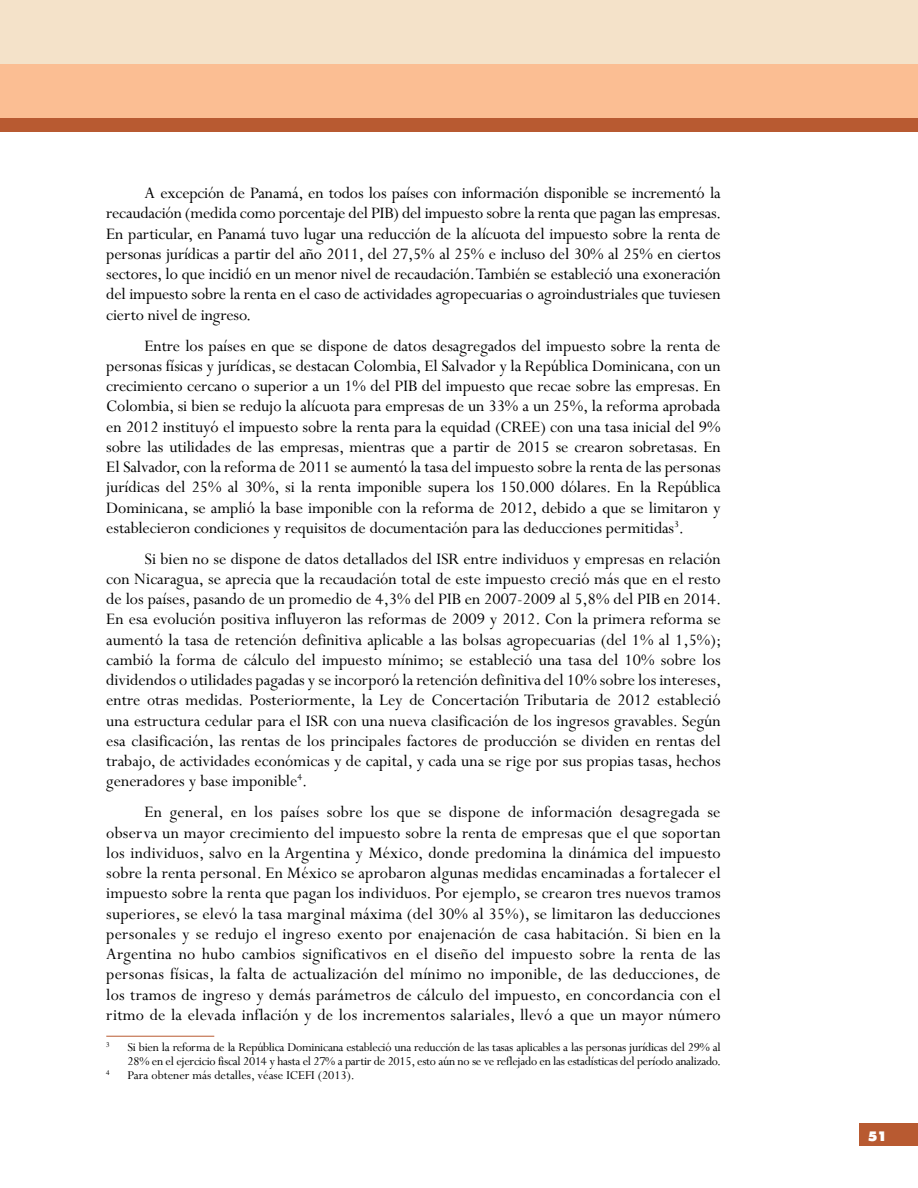
<style>
.page{position:relative;width:918px;height:1188px;background:#fff}
.page>*{position:absolute;margin:0;border:0;box-sizing:border-box;transform-origin:0 0}
.t1{font:18px/20.2px "Perpetua";letter-spacing:-.005em;color:#000;text-align:justify}
.t2{font:13.5px/14.2px "Perpetua";letter-spacing:-.02em;color:#000}
.t3{font:13.5px "Perpetua";color:#000}
.t4{font:900 13.5px "Futura BT";color:#fff}
.t5{font:7.05px "Times";color:#000}
</style>
<div class="page">
<div style="left:859px;top:1123px;width:59px;height:23px;background:#b85a31"></div>
<div style="left:0;top:64px;width:918px;height:54px;background:#fbbe93"></div>
<div style="left:0;top:0;width:918px;height:64px;background:#f4e2c9"></div>
<div style="left:0;top:118px;width:918px;height:13px;background:#b85a31"></div>
<hr style="left:106px;top:1036px;width:108px;height:1px;background:#b85a31">
<p class="t1" style="left:106px;top:183px;width:617px;text-indent:38px">A excepción de Panamá, en todos los países con información disponible se incrementó la recaudación (medida como porcentaje del PIB) del impuesto sobre la renta que pagan las empresas.<br>En particular, en Panamá tuvo lugar una reducción de la alícuota del impuesto sobre la renta de personas jurídicas a partir del año 2011, del 27,5% al 25% e incluso del 30% al 25% en ciertos sectores, lo que incidió en un menor nivel de recaudación. También se estableció una exoneración del impuesto sobre la renta en el caso de actividades agropecuarias o agroindustriales que tuviesen cierto nivel de ingreso.</p>
<p class="t1" style="left:106px;top:335px;width:616px;text-indent:38px">Entre los países en que se dispone de datos desagregados del impuesto sobre la renta de personas físicas y jurídicas, se destacan Colombia, El Salvador y la República Dominicana, con un crecimiento cercano o superior a un 1% del PIB del impuesto que recae sobre las empresas. En Colombia, si bien se redujo la alícuota para empresas de un 33% a un 25%, la reforma aprobada en 2012 instituyó el impuesto sobre la renta para la equidad (CREE) con una tasa inicial del 9% sobre las utilidades de las empresas, mientras que a partir de 2015 se crearon sobretasas. En El Salvador, con la reforma de 2011 se aumentó la tasa del impuesto sobre la renta de las personas jurídicas del 25% al 30%, si la renta imponible supera los 150.000 dólares. En la República Dominicana, se amplió la base imponible con la reforma de 2012, debido a que se limitaron y establecieron condiciones y requisitos de documentación para las deducciones permitidas<sup>3</sup>.</p>
<p class="t1" style="left:106px;top:548px;width:617px;text-indent:38px">Si bien no se dispone de datos detallados del ISR entre individuos y empresas en relación con Nicaragua, se aprecia que la recaudación total de este impuesto creció más que en el resto de los países, pasando de un promedio de 4,3% del PIB en 2007-2009 al 5,8% del PIB en 2014.<br>En esa evolución positiva influyeron las reformas de 2009 y 2012. Con la primera reforma se aumentó la tasa de retención definitiva aplicable a las bolsas agropecuarias (del 1% al 1,5%); cambió la forma de cálculo del impuesto mínimo; se estableció una tasa del 10% sobre los dividendos o utilidades pagadas y se incorporó la retención definitiva del 10% sobre los intereses, entre otras medidas. Posteriormente, la Ley de Concertación Tributaria de 2012 estableció una estructura cedular para el ISR con una nueva clasificación de los ingresos gravables. Según esa clasificación, las rentas de los principales factores de producción se dividen en rentas del trabajo, de actividades económicas y de capital, y cada una se rige por sus propias tasas, hechos generadores y base imponible<sup>4</sup>.</p>
<p class="t1" style="left:106px;top:802px;width:616px;text-indent:38px">En general, en los países sobre los que se dispone de información desagregada se observa un mayor crecimiento del impuesto sobre la renta de empresas que el que soportan los individuos, salvo en la Argentina y México, donde predomina la dinámica del impuesto sobre la renta personal. En México se aprobaron algunas medidas encaminadas a fortalecer el impuesto sobre la renta que pagan los individuos. Por ejemplo, se crearon tres nuevos tramos superiores, se elevó la tasa marginal máxima (del 30% al 35%), se limitaron las deducciones personales y se redujo el ingreso exento por enajenación de casa habitación. Si bien en la Argentina no hubo cambios significativos en el diseño del impuesto sobre la renta de las personas físicas, la falta de actualización del mínimo no imponible, de las deducciones, de los tramos de ingreso y demás parámetros de cálculo del impuesto, en concordancia con el ritmo de la elevada inflación y de los incrementos salariales, llevó a que un mayor número</p>
<p class="t5" style="left:106px;top:1040px;width:5px">3</p>
<p class="t2" style="left:128px;top:1039px;width:595px">Si bien la reforma de la República Dominicana estableció una reducción de las tasas aplicables a las personas jurídicas del 29% al<br>28% en el ejercicio fiscal 2014 y hasta el 27% a partir de 2015, esto aún no se ve reflejado en las estadísticas del período analizado.</p>
<p class="t5" style="left:106px;top:1069px;width:5px">4</p>
<p class="t3" style="left:128px;top:1067px;width:229px">Para obtener más detalles, véase ICEFI (2013).</p>
<p class="t4" style="left:868px;top:1128px;width:20px">51</p>
</div>
